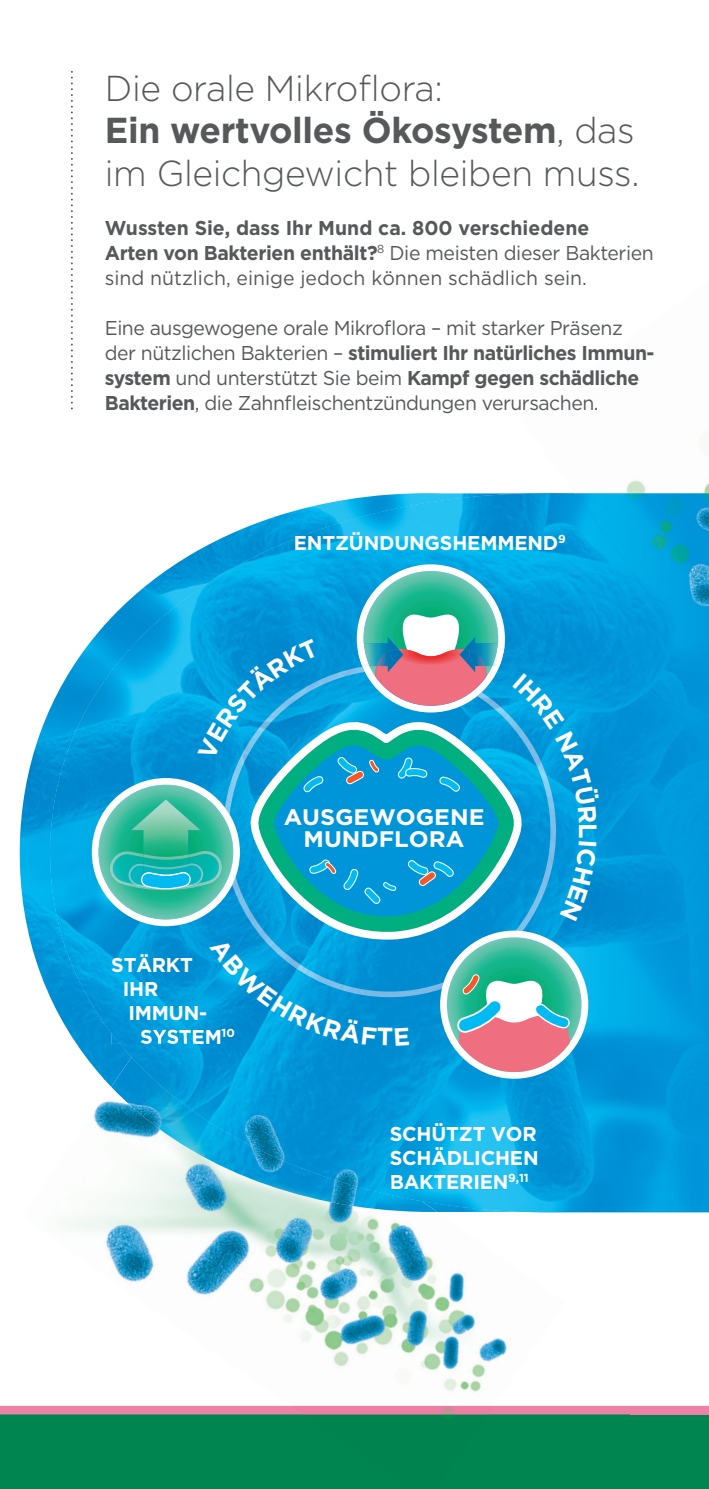
<style>
.page{position:relative;width:709px;height:1489px;background:#fff}
.page>*{position:absolute;margin:0;border:0;box-sizing:border-box;transform-origin:0 0}
.t1{font:300 36px/42.5px "Gotham HTF";letter-spacing:-.01em;color:#57585a}
.t2{font:700 25px "Gotham HTF";color:#fff}
.t3{font:700 22.5px/21.5px "Gotham HTF";color:#fff;text-align:center;scale:1.05 1}
.t4{font:20px/25px "Gotham HTF";letter-spacing:-.025em;color:#57585a}
.t5{font:20px/25px "Gotham HTF";color:#57585a}
.t6{font:700 20px/24px "Gotham HTF";letter-spacing:-.01em;color:#fff;text-align:justify}
.s1{font-weight:700}
</style>
<div class="page">
<div style="left:0;top:0;width:709px;height:1488px;background:#008551"></div>
<div style="left:0;top:0;width:709px;height:1414px;background:#fff"></div>
<div style="left:45px;top:488px;width:664px;height:724px;background:#fff"></div>
<img style="left:104px;top:516px;width:26px;height:131px">
<img style="left:275px;top:493px;width:103px;height:19px">
<img style="left:19px;top:624px;width:86px;height:455px">
<img style="left:104px;top:1056px;width:26px;height:30px">
<img style="left:130px;top:512px;width:248px;height:250px">
<img style="left:378px;top:493px;width:197px;height:179px">
<img style="left:48px;top:647px;width:83px;height:409px">
<img style="left:462px;top:672px;width:247px;height:539px">
<img style="left:130px;top:762px;width:95px;height:295px">
<img style="left:409px;top:997px;width:53px;height:176px">
<img style="left:111px;top:1005px;width:95px;height:14px">
<img style="left:111px;top:1029px;width:20px;height:14px">
<svg style="left:71px;top:72px;width:2px;height:337px"></svg>
<img style="left:225px;top:666px;width:331px;height:331px">
<svg style="left:92px;top:778px;width:148px;height:148px"></svg>
<img style="left:131px;top:799px;width:69px;height:57px">
<img style="left:143px;top:859px;width:45px;height:13px">
<img style="left:143px;top:854px;width:45px;height:5px">
<img style="left:143px;top:864px;width:45px;height:5px">
<img style="left:143px;top:872px;width:45px;height:11px">
<svg style="left:440px;top:930px;width:148px;height:148px"></svg>
<svg style="left:357px;top:564px;width:148px;height:148px"></svg>
<div style="left:520px;top:280px;width:189px;height:213px;background:#fdfdfd"></div>
<img style="left:575px;top:493px;width:134px;height:183px">
<img style="left:575px;top:494px;width:37px;height:23px">
<div style="left:630px;top:1405px;width:79px;height:9px;background:#ee81a6"></div>
<img style="left:303px;top:1414px;width:184px;height:1px">
<img style="left:22px;top:1086px;width:271px;height:319px">
<img style="left:239px;top:1173px;width:325px;height:194px">
<img style="left:293px;top:1272px;width:227px;height:133px">
<img style="left:291px;top:1405px;width:202px;height:9px">
<img style="left:111px;top:1057px;width:326px;height:154px">
<img style="left:131px;top:1019px;width:291px;height:181px">
<img style="left:141px;top:1029px;width:55px;height:14px">
<img style="left:391px;top:1179px;width:14px;height:9px">
<svg style="left:197px;top:638px;width:122px;height:122px"></svg>
<svg style="left:209px;top:937px;width:200px;height:108px"></svg>
<svg style="left:512px;top:673px;width:87px;height:149px"></svg>
<svg style="left:560px;top:840px;width:36px;height:81px"></svg>
<h1 class="t1" style="left:105px;top:66px;width:536px">Die orale Mikroflora:<br><span class="s1">Ein wertvolles Ökosystem</span>, das im Gleichgewicht bleiben muss.</h1>
<p class="t5" style="left:105px;top:215px;width:550px"><span class="s1">Wussten Sie, dass Ihr Mund ca. 800 verschiedene<br>Arten von Bakterien enthält?</span><sup>8</sup> Die meisten dieser Bakterien sind nützlich, einige jedoch können schädlich sein.</p>
<p class="t4" style="left:105px;top:315px;width:551px">Eine ausgewogene orale Mikroflora – mit starker Präsenz der nützlichen Bakterien – <span class="s1">stimuliert Ihr natürliches Immun&shy;system</span> und unterstützt Sie beim <span class="s1">Kampf gegen schädliche Bakterien</span>, die Zahnfleischentzündungen verursachen.</p>
<p class="t6" style="left:294px;top:530px;width:273px">ENTZÜNDUNGSHEMMEND<sup>9</sup></p>
<p class="t6" style="left:111px;top:952px;width:83px">STÄRKT</p>
<p class="t6" style="left:123px;top:976px;width:37px">IHR</p>
<p class="t6" style="left:128px;top:1000px;width:80px">IMMUN-</p>
<p class="t6" style="left:140px;top:1024px;width:96px">SYSTEM<sup>10</sup></p>
<p class="t3" style="left:284px;top:806px;width:193px">AUSGEWOGENE<br>MUNDFLORA</p>
<p class="t2" style="left:602px;top:823px;width:17px;rotate:90deg">L</p>
<p class="t6" style="left:390px;top:1121px;width:150px">SCHÜTZT VOR SCHÄDLICHEN BAKTERIEN<sup>9,11</sup></p>
</div>
